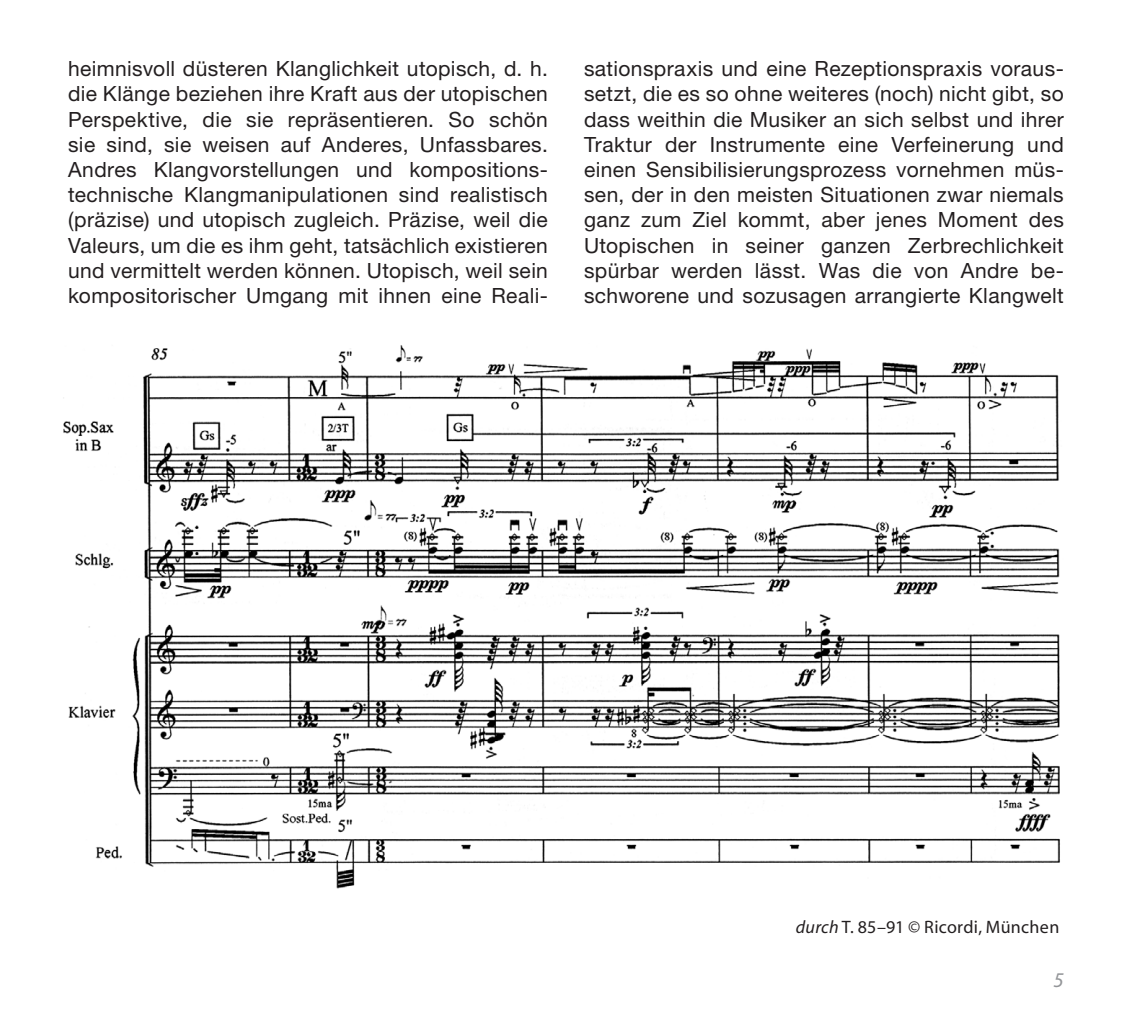
<style>
.page{position:relative;width:1132px;height:1021px;background:#fff}
.page>*{position:absolute;margin:0;border:0;box-sizing:border-box;transform-origin:0 0}
.t1{font:21px/25.2px "Helvetica Neue";letter-spacing:.02em;color:#231f20;text-align:justify}
.t2{font:italic 21px "Myriad";color:#939598}
.t3{font:18px "Myriad";letter-spacing:.015em;color:#231f20}
.s1{font-style:italic}
</style>
<div class="page">
<img style="left:63px;top:345px;width:997px;height:543px">
<p class="t1" style="left:68px;top:56px;width:481px">heimnisvoll düsteren Klanglichkeit utopisch, d. h. die Klänge beziehen ihre Kraft aus der utopischen Perspektive, die sie repräsentieren. So schön sie sind, sie weisen auf Anderes, Unfassbares.<br>Andres Klangvorstellungen und kompositions&shy;technische Klangmanipulationen sind realistisch (präzise) und utopisch zugleich. Präzise, weil die Valeurs, um die es ihm geht, tatsächlich existieren und vermittelt werden können. Utopisch, weil sein kompositorischer Umgang mit ihnen eine Reali-</p>
<p class="t1" style="left:583px;top:56px;width:481px">sationspraxis und eine Rezeptionspraxis voraus&shy;setzt, die es so ohne weiteres (noch) nicht gibt, so dass weithin die Musiker an sich selbst und ihrer Traktur der Instrumente eine Verfeinerung und einen Sensibilisierungsprozess vornehmen müs&shy;sen, der in den meisten Situationen zwar niemals ganz zum Ziel kommt, aber jenes Moment des Utopischen in seiner ganzen Zerbrechlichkeit spürbar werden lässt. Was die von Andre be&shy;schworene und sozusagen arrangierte Klangwelt</p>
<p class="t3" style="left:795px;top:917px;width:265px"><span class="s1">durch</span> T. 85–91 © Ricordi, München</p>
<p class="t2" style="left:1053px;top:969px;width:12px">5</p>
</div>
